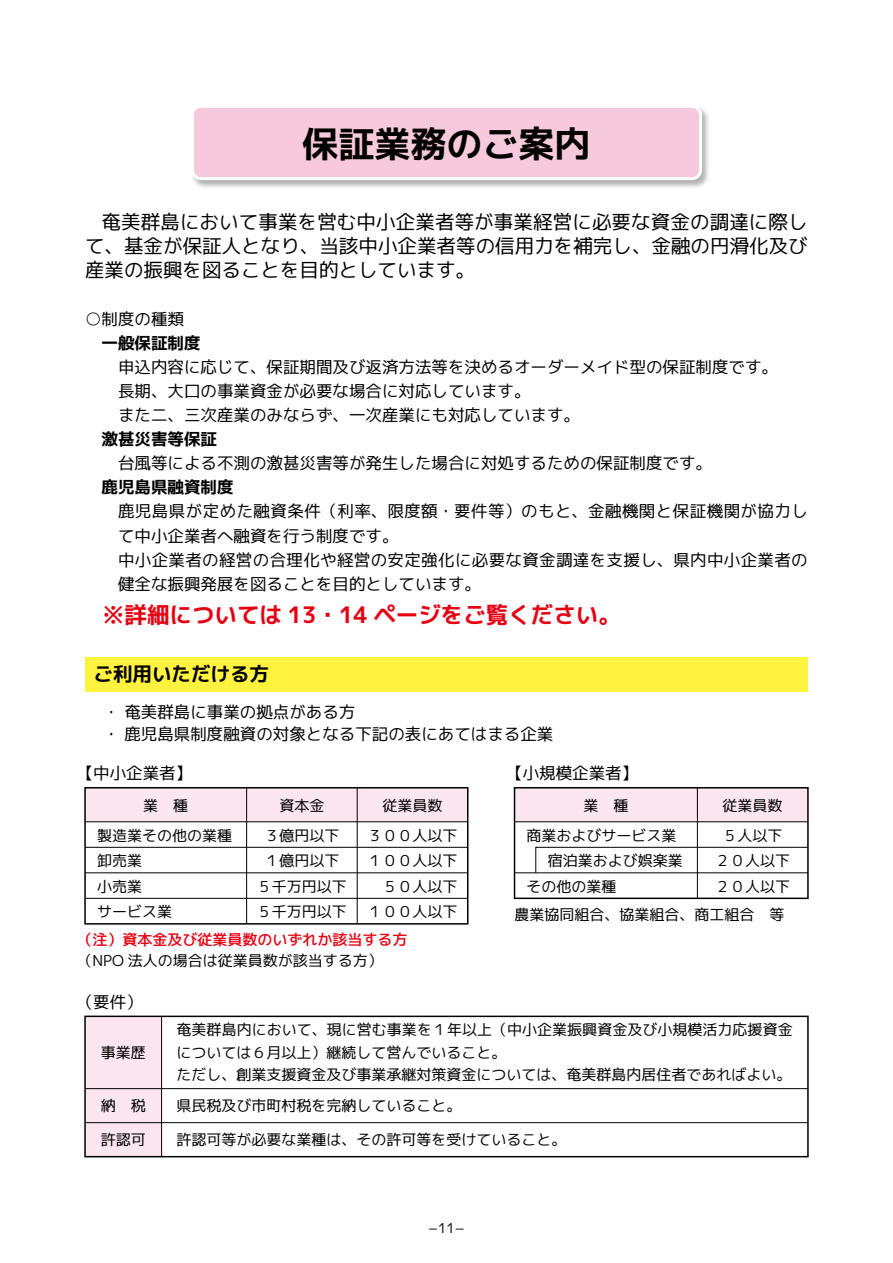
<style>
.page{position:relative;width:893px;height:1263px;background:#fff}
.page>*{position:absolute;margin:0;border:0;box-sizing:border-box;transform-origin:0 0}
.t1{font:36px "mplus 1 p bold";color:#000}
.t2{font:22.65px "mplus 1 p bold";color:#e60012}
.t3{font:19.5px/24px "mplus 1 p regular";color:#000;text-align:justify}
.t4{font:19.5px "mplus 1 p bold";color:#000}
.t5{font:16.5px/24px "mplus 1 p regular";color:#000}
.t6{font:16.5px/24px "mplus 1 p regular";letter-spacing:.02em;color:#000}
.t7{font:16.5px "mplus 1 p bold";color:#000}
.t8{font:15px/22.5px "mplus 1 p regular";color:#000}
.t9{font:15px "mplus 1 p medium";color:#e60012}
.t10{font:13.5px "mplus 1 p regular";color:#000}
</style>
<div class="page">
<div style="left:85px;top:1016px;width:77px;height:141px;background:#fbe6ef"></div>
<div style="left:85px;top:788px;width:383px;height:34px;background:#fbe6ef"></div>
<div style="left:514px;top:788px;width:294px;height:34px;background:#fbe6ef"></div>
<img style="left:192px;top:108px;width:516px;height:80px">
<div style="left:192px;top:106px;width:509px;height:73px;background:#f7c9dd;border-radius:9px"></div>
<div style="left:191px;top:105px;width:511px;height:75px;border:3px solid #fff;border-radius:9px"></div>
<div style="left:85px;top:657px;width:723px;height:34px;background:#fff33f"></div>
<div style="left:84px;top:787px;width:384px;height:137px;border:2px solid #000"></div>
<div style="left:514px;top:787px;width:295px;height:112px;border:2px solid #000"></div>
<hr style="left:85px;top:821px;width:383px;height:1px;background:#000">
<hr style="left:514px;top:821px;width:294px;height:1px;background:#000">
<svg style="left:535px;top:847px;width:273px;height:25px"></svg>
<hr style="left:514px;top:872px;width:294px;height:1px;background:#000">
<hr style="left:85px;top:847px;width:383px;height:1px;background:#000">
<hr style="left:85px;top:1088px;width:723px;height:1px;background:#000">
<hr style="left:85px;top:1122px;width:723px;height:1px;background:#000">
<hr style="left:85px;top:872px;width:383px;height:1px;background:#000">
<hr style="left:85px;top:898px;width:383px;height:1px;background:#000">
<hr style="left:246px;top:788px;width:1px;height:136px;background:#000">
<hr style="left:161px;top:1016px;width:1px;height:141px;background:#000">
<hr style="left:357px;top:788px;width:1px;height:136px;background:#000">
<hr style="left:697px;top:788px;width:1px;height:110px;background:#000">
<div style="left:84px;top:1015px;width:725px;height:142px;border:2px solid #000"></div>
<h1 class="t1" style="left:302px;top:119px;width:289px">保証業務のご案内</h1>
<h3 class="t3" style="left:85px;top:210px;width:724px;text-indent:16px">奄美群島において事業を営む中小企業者等が事業経営に必要な資金の調達に際して、基金が保証人となり、当該中小企業者等の信用力を補完し、金融の円滑化及び産業の振興を図ることを目的としています。</h3>
<p class="t5" style="left:85px;top:307px;width:100px">○制度の種類</p>
<p class="t7" style="left:102px;top:332px;width:100px">一般保証制度</p>
<p class="t5" style="left:118px;top:355px;width:662px">申込内容に応じて、保証期間及び返済方法等を決めるオーダーメイド型の保証制度です。長期、大口の事業資金が必要な場合に対応しています。<br>また二、三次産業のみならず、一次産業にも対応しています。</p>
<p class="t7" style="left:102px;top:428px;width:117px">激甚災害等保証</p>
<p class="t5" style="left:118px;top:451px;width:596px">台風等による不測の激甚災害等が発生した場合に対処するための保証制度です。</p>
<p class="t7" style="left:102px;top:476px;width:133px">鹿児島県融資制度</p>
<p class="t6" style="left:118px;top:499px;width:691px">鹿児島県が定めた融資条件（利率、限度額・要件等）のもと、金融機関と保証機関が協力して中小企業者へ融資を行う制度です。<br>中小企業者の経営の合理化や経営の安定強化に必要な資金調達を支援し、県内中小企業者の健全な振興発展を図ることを目的としています。</p>
<h2 class="t2" style="left:102px;top:599px;width:520px">※詳細については 13・14 ページをご覧ください。</h2>
<h3 class="t4" style="left:94px;top:660px;width:177px">ご利用いただける方</h3>
<p class="t5" style="left:103px;top:701px;width:452px;line-height:22.5px">・ 奄美群島に事業の拠点がある方<br>・ 鹿児島県制度融資の対象となる下記の表にあてはまる企業</p>
<p class="t5" style="left:77px;top:761px;width:117px">【中小企業者】</p>
<p class="t8" style="left:143px;top:794px;width:46px">業　種</p>
<p class="t8" style="left:279px;top:794px;width:46px">資本金</p>
<p class="t5" style="left:506px;top:761px;width:133px">【小規模企業者】</p>
<p class="t8" style="left:382px;top:794px;width:61px">従業員数</p>
<p class="t8" style="left:583px;top:794px;width:46px">業　種</p>
<p class="t8" style="left:723px;top:794px;width:61px">従業員数</p>
<p class="t8" style="left:97px;top:824px;width:137px">製造業その他の業種</p>
<p class="t8" style="left:264px;top:824px;width:76px">３億円以下</p>
<p class="t8" style="left:367px;top:824px;width:91px">３００人以下</p>
<p class="t8" style="left:97px;top:849px;width:46px">卸売業</p>
<p class="t8" style="left:264px;top:849px;width:76px">１億円以下</p>
<p class="t8" style="left:367px;top:849px;width:91px">１００人以下</p>
<p class="t8" style="left:97px;top:875px;width:46px">小売業</p>
<p class="t8" style="left:257px;top:875px;width:91px">５千万円以下</p>
<p class="t8" style="left:367px;top:875px;width:91px">　５０人以下</p>
<p class="t8" style="left:97px;top:900px;width:76px">サービス業</p>
<p class="t8" style="left:257px;top:900px;width:91px">５千万円以下</p>
<p class="t8" style="left:367px;top:900px;width:91px">１００人以下</p>
<p class="t9" style="left:78px;top:929px;width:332px">（注）資本金及び従業員数のいずれか該当する方</p>
<p class="t8" style="left:78px;top:949px;width:307px">（NPO 法人の場合は従業員数が該当する方）</p>
<p class="t5" style="left:77px;top:990px;width:67px">（要件）</p>
<p class="t8" style="left:526px;top:824px;width:151px">商業およびサービス業</p>
<p class="t8" style="left:723px;top:824px;width:61px">５人以下</p>
<p class="t8" style="left:548px;top:849px;width:136px">宿泊業および娯楽業</p>
<p class="t8" style="left:715px;top:849px;width:76px">２０人以下</p>
<p class="t8" style="left:526px;top:875px;width:91px">その他の業種</p>
<p class="t8" style="left:715px;top:875px;width:76px">２０人以下</p>
<p class="t8" style="left:514px;top:903px;width:271px">農業協同組合、協業組合、商工組合　等</p>
<p class="t8" style="left:101px;top:1041px;width:46px">事業歴</p>
<p class="t8" style="left:177px;top:1018px;width:618px">奄美群島内において、現に営む事業を１年以上（中小企業振興資金及び小規模活力応援資金については６月以上）継続して営んでいること。<br>ただし、創業支援資金及び事業承継対策資金については、奄美群島内居住者であればよい。</p>
<p class="t8" style="left:101px;top:1094px;width:46px">納　税</p>
<p class="t8" style="left:177px;top:1094px;width:287px">県民税及び市町村税を完納していること。</p>
<p class="t8" style="left:101px;top:1128px;width:46px">許認可</p>
<p class="t8" style="left:177px;top:1128px;width:392px">許認可等が必要な業種は、その許可等を受けていること。</p>
<p class="t10" style="left:428px;top:1219px;width:38px">−11−</p>
</div>
